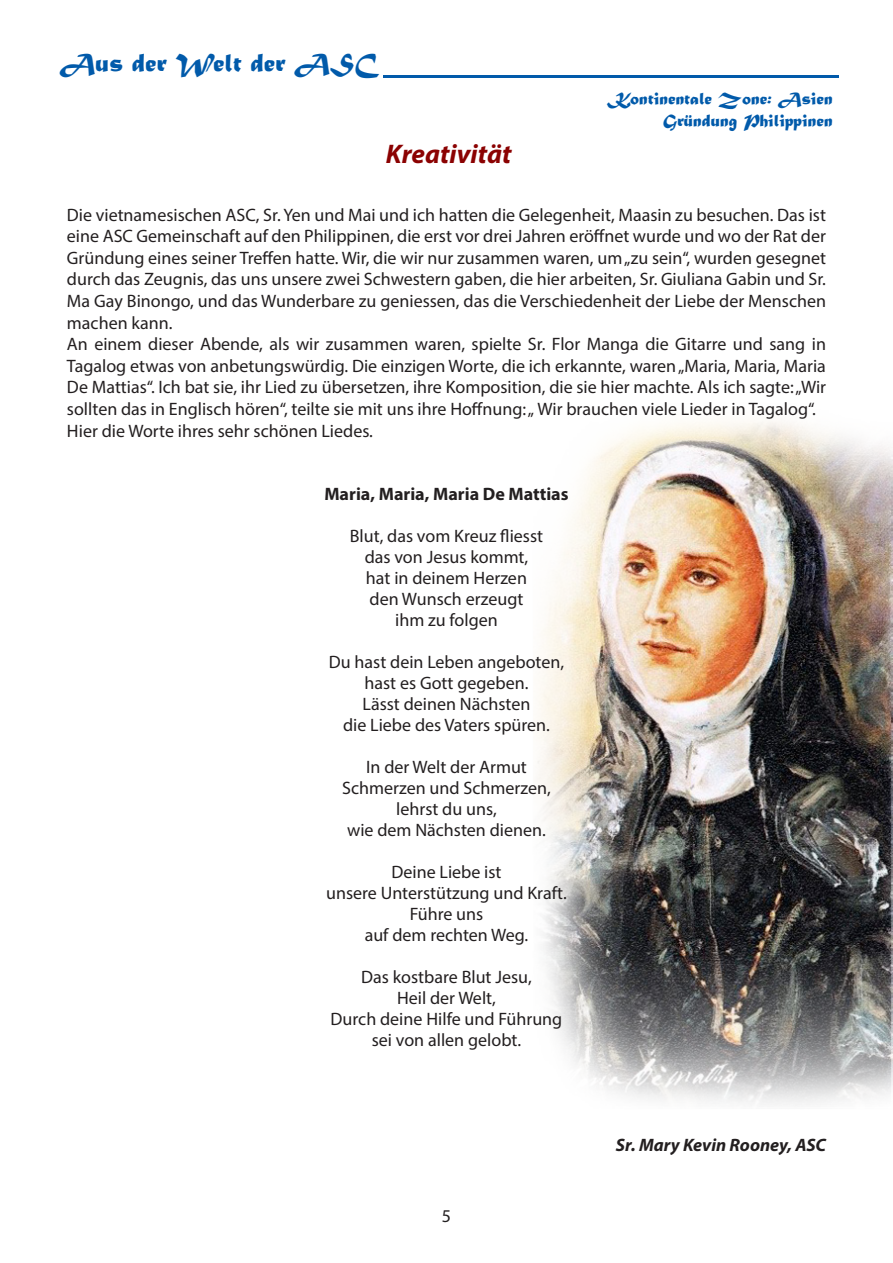
<style>
.page{position:relative;width:893px;height:1263px;background:#fff}
.page>*{position:absolute;margin:0;border:0;box-sizing:border-box;transform-origin:0 0}
.t1{font:27px "Matura MT Script Capitals";color:#015aaa}
.t2{font:italic 700 27px "Myriad Pro";color:#8b0202}
.t3{font:18px/21.6px "Myriad Pro";color:#231f20;text-align:justify}
.t4{font:18px "Matura MT Script Capitals";color:#015aaa}
.t5{font:700 18px "Myriad Pro";color:#231f20}
.t6{font:italic 700 18px "Myriad Pro";color:#231f20}
</style>
<div class="page">
<img style="left:537px;top:421px;width:356px;height:681px">
<svg style="left:607px;top:1084px;width:227px;height:22px"></svg>
<svg style="left:384px;top:75px;width:455px;height:3px"></svg>
<p class="t1" style="left:60px;top:46px;width:320px">Aus der Welt der ASC</p>
<p class="t2" style="left:386px;top:137px;width:127px">Kreativität</p>
<p class="t4" style="left:609px;top:88px;width:225px">Kontinentale Zone: Asien</p>
<p class="t4" style="left:663px;top:110px;width:171px">Gründung Philippinen</p>
<p class="t3" style="left:67px;top:203px;width:761px">Die vietnamesischen ASC, Sr. Yen und Mai und ich hatten die Gelegenheit, Maasin zu besuchen. Das ist eine ASC Gemeinschaft auf den Philippinen, die erst vor drei Jahren eröffnet wurde und wo der Rat der Gründung eines seiner Treffen hatte. Wir, die wir nur zusammen waren, um „zu sein“, wurden gesegnet durch das Zeugnis, das uns unsere zwei Schwestern gaben, die hier arbeiten, Sr. Giuliana Gabin und Sr.<br>Ma Gay Binongo, und das Wunderbare zu geniessen, das die Verschiedenheit der Liebe der Menschen machen kann.</p>
<p class="t3" style="left:67px;top:333px;width:761px">An einem dieser Abende, als wir zusammen waren, spielte Sr. Flor Manga die Gitarre und sang in Tagalog etwas von anbetungswürdig. Die einzigen Worte, die ich erkannte, waren „Maria, Maria, Maria De Mattias“. Ich bat sie, ihr Lied zu übersetzen, ihre Komposition, die sie hier machte. Als ich sagte: „Wir sollten das in Englisch hören“, teilte sie mit uns ihre Hoffnung: „ Wir brauchen viele Lieder in Tagalog“.</p>
<p class="t3" style="left:67px;top:419px;width:308px">Hier die Worte ihres sehr schönen Liedes.</p>
<p class="t5" style="left:324px;top:482px;width:246px">Maria, Maria, Maria De Mattias</p>
<p class="t3" style="left:350px;top:524px;width:195px">Blut, das vom Kreuz fliesst</p>
<p class="t3" style="left:365px;top:545px;width:165px">das von Jesus kommt,</p>
<p class="t3" style="left:366px;top:566px;width:162px">hat in deinem Herzen</p>
<p class="t3" style="left:370px;top:587px;width:155px">den Wunsch erzeugt</p>
<p class="t3" style="left:395px;top:608px;width:104px">ihm zu folgen</p>
<p class="t3" style="left:329px;top:650px;width:237px">Du hast dein Leben angeboten,</p>
<p class="t3" style="left:364px;top:671px;width:165px">hast es Gott gegeben.</p>
<p class="t3" style="left:362px;top:692px;width:169px">Lässt deinen Nächsten</p>
<p class="t3" style="left:343px;top:713px;width:208px">die Liebe des Vaters spüren.</p>
<p class="t3" style="left:366px;top:755px;width:162px">In der Welt der Armut</p>
<p class="t3" style="left:342px;top:776px;width:210px">Schmerzen und Schmerzen,</p>
<p class="t3" style="left:396px;top:797px;width:102px">lehrst du uns,</p>
<p class="t3" style="left:347px;top:818px;width:200px">wie dem Nächsten dienen.</p>
<p class="t3" style="left:391px;top:860px;width:112px">Deine Liebe ist</p>
<p class="t3" style="left:326px;top:881px;width:242px">unsere Unterstützung und Kraft.</p>
<p class="t3" style="left:410px;top:902px;width:75px">Führe uns</p>
<p class="t3" style="left:365px;top:923px;width:165px">auf dem rechten Weg.</p>
<p class="t3" style="left:361px;top:965px;width:172px">Das kostbare Blut Jesu,</p>
<p class="t3" style="left:397px;top:986px;width:100px">Heil der Welt,</p>
<p class="t3" style="left:331px;top:1007px;width:233px">Durch deine Hilfe und Führung</p>
<p class="t3" style="left:372px;top:1028px;width:151px">sei von allen gelobt.</p>
<p class="t3" style="left:442px;top:1205px;width:11px">5</p>
<p class="t6" style="left:616px;top:1133px;width:212px">Sr. Mary Kevin Rooney, ASC</p>
</div>
